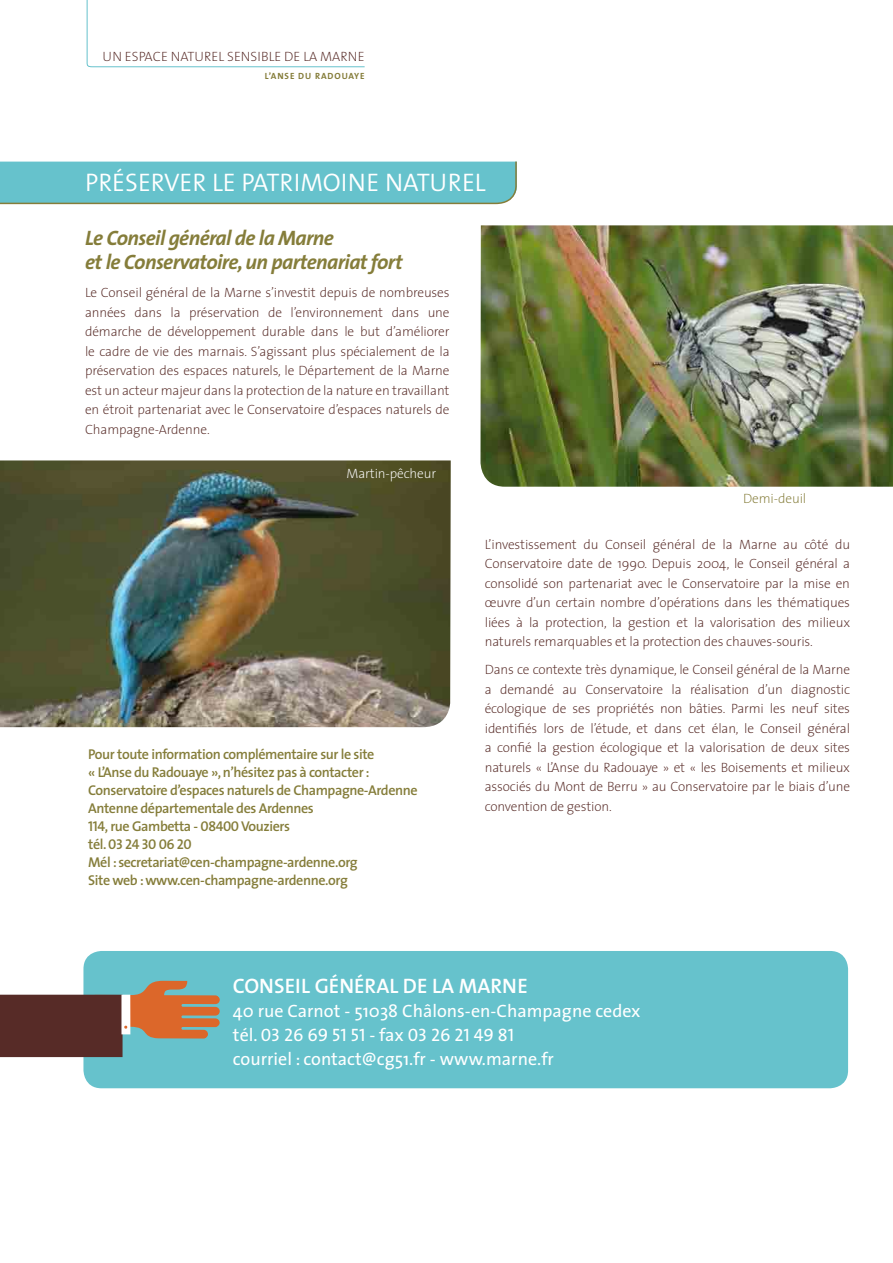
<style>
.page{position:relative;width:893px;height:1263px;background:#fff}
.page>*{position:absolute;margin:0;border:0;box-sizing:border-box;transform-origin:0 0}
.t1{font:25.5px "The Mix Semi Light Caps";color:#fff}
.t2{font:italic 700 21px/24px "The Sans";letter-spacing:-.03em;color:#857d3a}
.t3{font:21px "The Sans Semi Bold Caps";color:#fff}
.t4{font:18px "The Sans";color:#fff}
.t5{font:18px "The Sans Caps";color:#fff}
.t6{font:600 14.25px/18px "The Sans";letter-spacing:-.03em;color:#857d3a}
.t7{font:14.25px "The Sans Semi Bold Caps";letter-spacing:-.03em;color:#857d3a}
.t8{font:200 13.5px/19.5px "The Sans";letter-spacing:-.01em;color:#572b27;text-align:justify}
.t9{font:200 13.5px "The Sans";letter-spacing:.02em;color:#572b27}
.t10{font:200 13.5px "The Sans";letter-spacing:-.01em;color:#fff}
.t11{font:200 13.5px "The Sans";letter-spacing:-.01em;color:#857d3a}
.t12{font:700 9px "The Mix";letter-spacing:.1em;color:#857d3a}
.s1{font-family:"The Sans Semi Bold Caps";font-weight:400}
.s2{font-family:"The Sans";font-weight:600}
.s3{font-family:"The Sans"}
</style>
<div class="page">
<svg style="left:86px;top:0;width:279px;height:68px"></svg>
<svg style="left:0;top:161px;width:517px;height:44px;background:#6cc1c8"></svg>
<div style="left:83px;top:951px;width:765px;height:137px;background:#66c2cc;border-radius:18px"></div>
<div style="left:0;top:995px;width:123px;height:62px;background:#572b27"></div>
<svg style="left:94px;top:981px;width:126px;height:57px"></svg>
<img style="left:0;top:460px;width:451px;height:267px">
<img style="left:480px;top:225px;width:413px;height:262px">
<p class="t9" style="left:103px;top:46px;width:264px">un espace naturel sensible de la marne</p>
<p class="t12" style="left:265px;top:68px;width:101px">L’ANSE DU RADOUAYE</p>
<h1 class="t1" style="left:85px;top:161px;width:402px">PRÉSERVER LE PATRIMOINE NATUREL</h1>
<h2 class="t2" style="left:85px;top:225px;width:319px">Le Conseil général de la Marne<br>et le Conservatoire, un partenariat fort</h2>
<p class="t8" style="left:85px;top:282px;width:366px">Le Conseil général de la Marne s’investit depuis de nombreuses années dans la préservation de l’environnement dans une démarche de développement durable dans le but d’améliorer le cadre de vie des marnais. S’agissant plus spécialement de la préservation des espaces naturels, le Département de la Marne est un acteur majeur dans la protection de la nature en travaillant en étroit partenariat avec le Conservatoire d’espaces naturels de Champagne-Ardenne.</p>
<p class="t10" style="left:346px;top:462px;width:91px">Martin-pêcheur</p>
<p class="t6" style="left:88px;top:745px;width:331px">Pour toute information complémentaire sur le site<br>« L’Anse du Radouaye », n’hésitez pas à contacter :<br>Conservatoire d’espaces naturels de Champagne-Ardenne Antenne départementale des Ardennes<br><span class="s1">114,</span> rue Gambetta - <span class="s1">08400</span> Vouziers</p>
<p class="t7" style="left:88px;top:832px;width:105px"><span class="s2">tél.</span> 03 24 30 06 20</p>
<p class="t6" style="left:88px;top:853px;width:271px">Mél : secretariat@cen-champagne-ardenne.org<br>Site web : www.cen-champagne-ardenne.org</p>
<p class="t11" style="left:743px;top:487px;width:65px">Demi-deuil</p>
<p class="t8" style="left:485px;top:534px;width:367px">L’investissement du Conseil général de la Marne au côté du Conservatoire date de 1990. Depuis 2004, le Conseil général a consolidé son partenariat avec le Conservatoire par la mise en œuvre d’un certain nombre d’opérations dans les thématiques liées à la protection, la gestion et la valorisation des milieux naturels remarquables et la protection des chauves-souris.</p>
<p class="t8" style="left:485px;top:659px;width:367px">Dans ce contexte très dynamique, le Conseil général de la Marne a demandé au Conservatoire la réalisation d’un diagnostic écologique de ses propriétés non bâties. Parmi les neuf sites identifiés lors de l’étude, et dans cet élan, le Conseil général a confié la gestion écologique et la valorisation de deux sites naturels « L’Anse du Radouaye » et « les Boisements et milieux associés du Mont de Berru » au Conservatoire par le biais d’une convention de gestion.</p>
<h2 class="t3" style="left:233px;top:969px;width:296px">CONSEIL GÉNÉRAL DE LA MARNE</h2>
<h3 class="t4" style="left:233px;top:996px;width:409px">40 rue Carnot - 51038 Châlons-en-Champagne cedex</h3>
<h3 class="t5" style="left:233px;top:1020px;width:283px"><span class="s3">tél.</span> 03 26 69 51 51 - <span class="s3">fax</span> 03 26 21 49 81</h3>
<h3 class="t4" style="left:233px;top:1044px;width:323px">courriel : contact@cg51.fr - www.marne.fr</h3>
</div>
